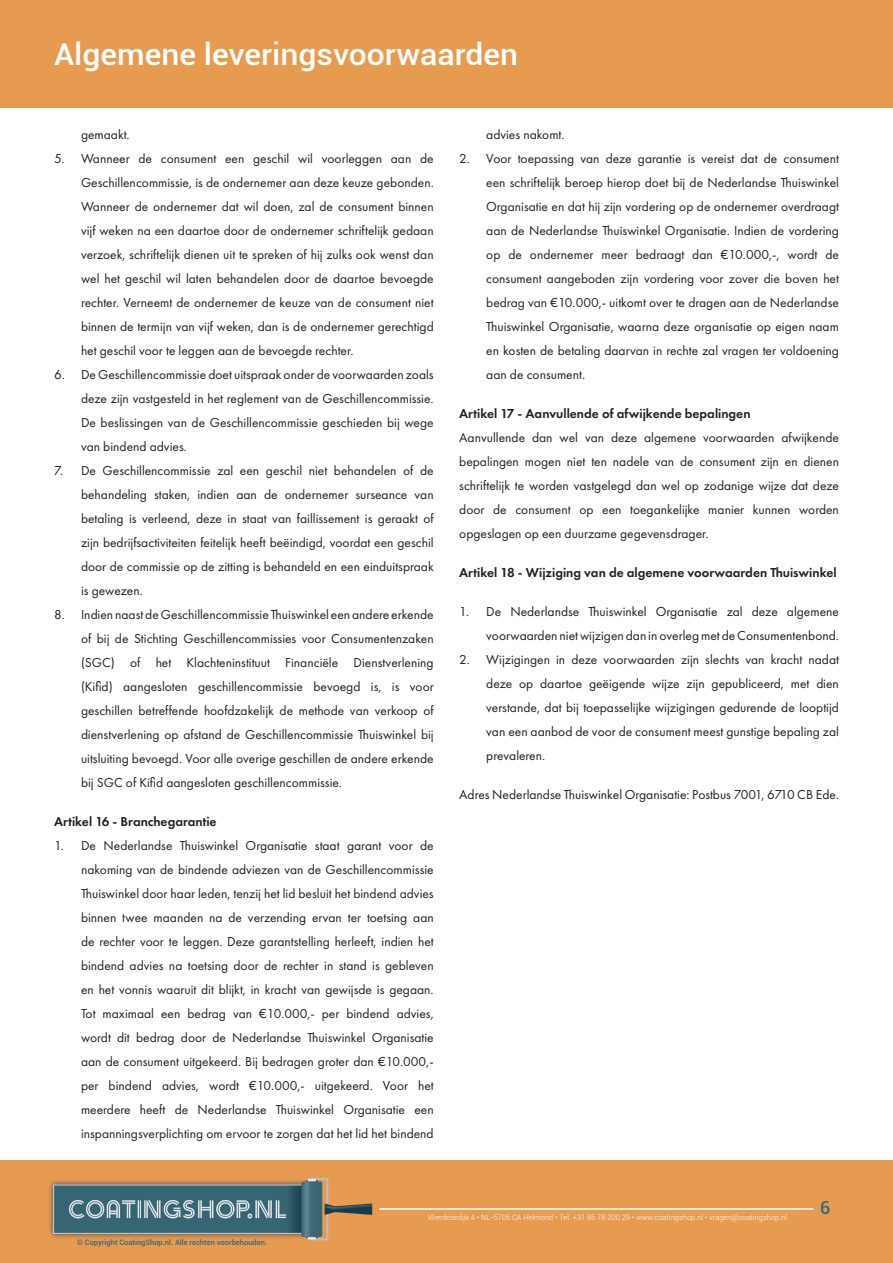
<style>
.page{position:relative;width:893px;height:1263px;background:#fff}
.page>*{position:absolute;margin:0;border:0;box-sizing:border-box;transform-origin:0 0}
.t1{font:500 30px "Roboto";color:#fff;scale:1.06 1}
.t2{font:500 18px "Roboto";color:#366774}
.t3{font:13.5px/24px "Futura PT";color:#231f20;text-align:justify}
.t4{font:600 13.5px "Futura PT";color:#231f20}
.t5{font:300 7.5px "Roboto";color:#fff}
.t6{font:500 7.5px "Roboto";color:#366774}
</style>
<div class="page">
<div style="left:0;top:1161px;width:893px;height:102px;background:#e79b51"></div>
<img style="left:49px;top:1177px;width:324px;height:64px">
<hr style="left:379px;top:1208px;width:435px;height:2px;background:#fff">
<div style="left:0;top:0;width:893px;height:107px;background:#e79b51"></div>
<h1 class="t1" style="left:54px;top:33px;width:439px">Algemene leveringsvoorwaarden</h1>
<p class="t3" style="left:81px;top:122px;width:50px">gemaakt.</p>
<p class="t3" style="left:81px;top:146px;width:354px;text-indent:-27px">5. Wanneer de consument een geschil wil voorleggen aan de Geschillencommissie, is de ondernemer aan deze keuze gebonden.<br>Wanneer de ondernemer dat wil doen, zal de consument binnen vijf weken na een daartoe door de ondernemer schriftelijk gedaan verzoek, schriftelijk dienen uit te spreken of hij zulks ook wenst dan wel het geschil wil laten behandelen door de daartoe bevoegde rechter. Verneemt de ondernemer de keuze van de consument niet binnen de termijn van vijf weken, dan is de ondernemer gerechtigd het geschil voor te leggen aan de bevoegde rechter.</p>
<p class="t3" style="left:81px;top:362px;width:354px;text-indent:-27px">6. De Geschillencommissie doet uitspraak onder de voorwaarden zoals deze zijn vastgesteld in het reglement van de Geschillencommissie.<br>De beslissingen van de Geschillencommissie geschieden bij wege van bindend advies.</p>
<p class="t3" style="left:81px;top:458px;width:354px;text-indent:-27px">7. De Geschillencommissie zal een geschil niet behandelen of de behandeling staken, indien aan de ondernemer surseance van betaling is verleend, deze in staat van faillissement is geraakt of zijn bedrijfsactiviteiten feitelijk heeft beëindigd, voordat een geschil door de commissie op de zitting is behandeld en een einduitspraak is gewezen.</p>
<p class="t3" style="left:81px;top:602px;width:354px;text-indent:-27px">8. Indien naast de Geschillencommissie Thuiswinkel een andere erkende of bij de Stichting Geschillencommissies voor Consumentenzaken (SGC) of het Klachteninstituut Financiële Dienstverlening (Kifid) aangesloten geschillencommissie bevoegd is, is voor geschillen betreffende hoofdzakelijk de methode van verkoop of dienstverlening op afstand de Geschillencommissie Thuiswinkel bij uitsluiting bevoegd. Voor alle overige geschillen de andere erkende bij SGC of Kifid aangesloten geschillencommissie.</p>
<p class="t4" style="left:54px;top:813px;width:164px">Artikel 16 - Branchegarantie</p>
<p class="t3" style="left:81px;top:833px;width:354px;text-indent:-27px">1. De Nederlandse Thuiswinkel Organisatie staat garant voor de nakoming van de bindende adviezen van de Geschillencommissie Thuiswinkel door haar leden, tenzij het lid besluit het bindend advies binnen twee maanden na de verzending ervan ter toetsing aan de rechter voor te leggen. Deze garantstelling herleeft, indien het bindend advies na toetsing door de rechter in stand is gebleven en het vonnis waaruit dit blijkt, in kracht van gewijsde is gegaan.<br>Tot maximaal een bedrag van €10.000,- per bindend advies, wordt dit bedrag door de Nederlandse Thuiswinkel Organisatie aan de consument uitgekeerd. Bij bedragen groter dan €10.000,- per bindend advies, wordt €10.000,- uitgekeerd. Voor het meerdere heeft de Nederlandse Thuiswinkel Organisatie een inspanningsverplichting om ervoor te zorgen dat het lid het bindend</p>
<p class="t3" style="left:486px;top:122px;width:80px">advies nakomt.</p>
<p class="t3" style="left:486px;top:146px;width:354px;text-indent:-27px">2. Voor toepassing van deze garantie is vereist dat de consument een schriftelijk beroep hierop doet bij de Nederlandse Thuiswinkel Organisatie en dat hij zijn vordering op de ondernemer overdraagt aan de Nederlandse Thuiswinkel Organisatie. Indien de vordering op de ondernemer meer bedraagt dan €10.000,-, wordt de consument aangeboden zijn vordering voor zover die boven het bedrag van €10.000,- uitkomt over te dragen aan de Nederlandse Thuiswinkel Organisatie, waarna deze organisatie op eigen naam en kosten de betaling daarvan in rechte zal vragen ter voldoening aan de consument.</p>
<p class="t4" style="left:459px;top:405px;width:293px">Artikel 17 - Aanvullende of afwijkende bepalingen</p>
<p class="t3" style="left:459px;top:425px;width:381px">Aanvullende dan wel van deze algemene voorwaarden afwijkende bepalingen mogen niet ten nadele van de consument zijn en dienen schriftelijk te worden vastgelegd dan wel op zodanige wijze dat deze door de consument op een toegankelijke manier kunnen worden opgeslagen op een duurzame gegevensdrager.</p>
<p class="t4" style="left:459px;top:564px;width:379px">Artikel 18 - Wijziging van de algemene voorwaarden Thuiswinkel</p>
<p class="t3" style="left:459px;top:599px;width:381px;text-align:right">1. De Nederlandse Thuiswinkel Organisatie zal deze algemene voorwaarden niet wijzigen dan in overleg met de Consumentenbond.</p>
<p class="t3" style="left:486px;top:647px;width:354px;text-indent:-27px">2. Wijzigingen in deze voorwaarden zijn slechts van kracht nadat deze op daartoe geëigende wijze zijn gepubliceerd, met dien verstande, dat bij toepasselijke wijzigingen gedurende de looptijd van een aanbod de voor de consument meest gunstige bepaling zal prevaleren.</p>
<p class="t3" style="left:459px;top:782px;width:381px">Adres Nederlandse Thuiswinkel Organisatie: Postbus 7001, 6710 CB Ede.</p>
<p class="t6" style="left:77px;top:1237px;width:191px">© Copyright CoatingShop.nl. Alle rechten voorbehouden.</p>
<p class="t5" style="left:428px;top:1212px;width:361px">Vlierdesedijk 4 • NL-5705 CA Helmond • Tel. +31 85 78 200 29 • www.coatingshop.nl • vragen@coatingshop.nl</p>
<h2 class="t2" style="left:820px;top:1194px;width:12px">6</h2>
</div>
